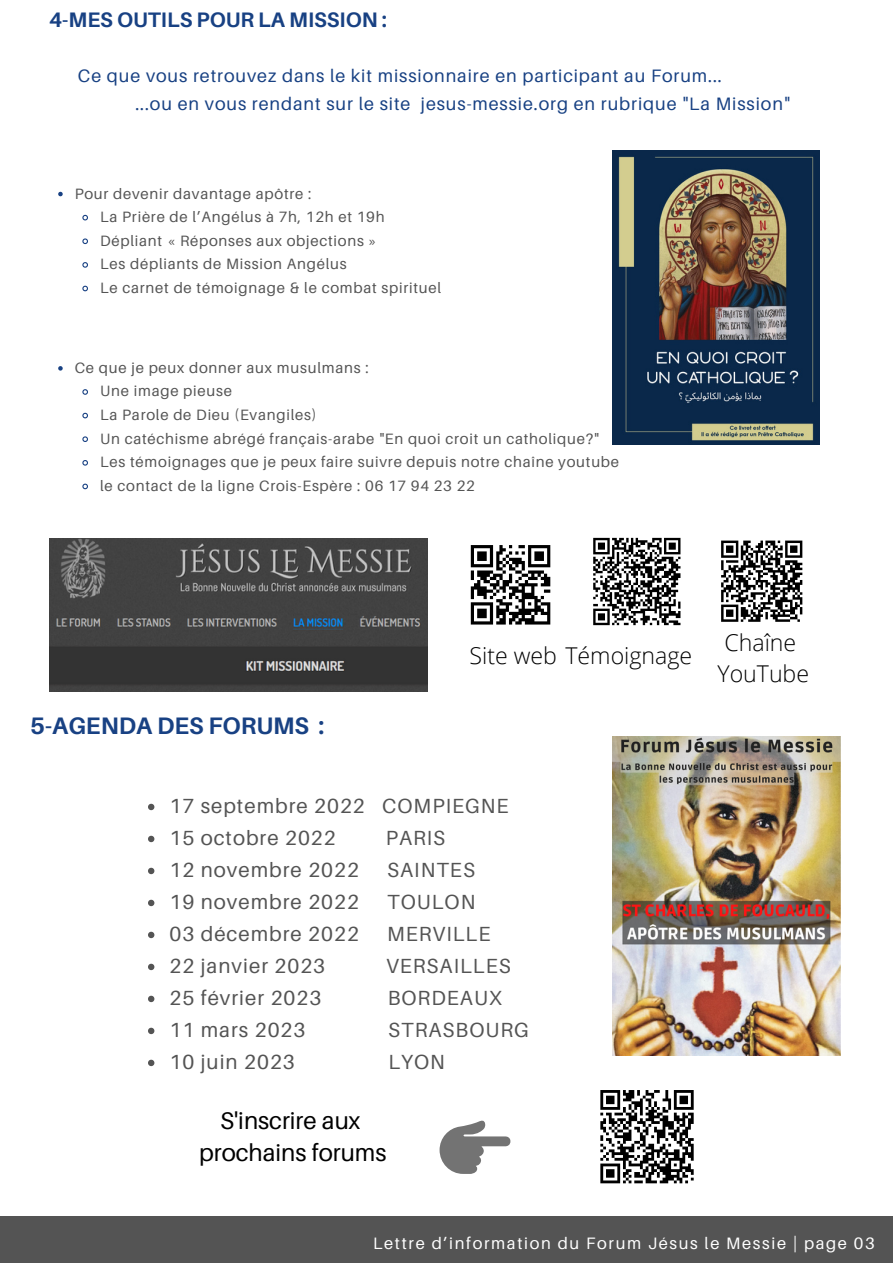
<style>
.page{position:relative;width:893px;height:1264px;background:#fff}
.page>*{position:absolute;margin:0;border:0;box-sizing:border-box;transform-origin:0 0}
.t1{font:24px/32.5px "Aileron";color:#000;text-align:center}
.t2{font:700 23.85px "Aileron";color:#184183}
.t3{font:300 23.1px/31.5px "Open Sans";color:#000}
.t4{font:700 21px "Aileron";color:#184183}
.t5{font:20.4px/32px "Aileron";letter-spacing:.05em;color:#545454}
.t6{font:18px/28px "Aileron";letter-spacing:.05em;color:#184183}
.t7{font:16.5px "Aileron";letter-spacing:.1em;color:#fff}
.t8{font:15px/23.5px "Aileron";letter-spacing:.05em;color:#545454}
</style>
<div class="page">
<img style="left:49px;top:538px;width:378px;height:153px">
<div style="left:0;top:1216px;width:892px;height:46px;background:#545454"></div>
<img style="left:612px;top:151px;width:207px;height:293px">
<svg style="left:148px;top:803px;width:6px;height:7px"></svg>
<svg style="left:148px;top:835px;width:6px;height:7px"></svg>
<svg style="left:148px;top:867px;width:6px;height:7px"></svg>
<svg style="left:148px;top:899px;width:6px;height:7px"></svg>
<svg style="left:148px;top:931px;width:6px;height:7px"></svg>
<svg style="left:148px;top:963px;width:6px;height:7px"></svg>
<svg style="left:148px;top:995px;width:6px;height:7px"></svg>
<svg style="left:148px;top:1027px;width:6px;height:7px"></svg>
<svg style="left:148px;top:1059px;width:6px;height:7px"></svg>
<svg style="left:439px;top:1120px;width:71px;height:53px"></svg>
<svg style="left:600px;top:1090px;width:94px;height:94px"></svg>
<img style="left:612px;top:736px;width:228px;height:319px">
<svg style="left:58px;top:192px;width:5px;height:4px"></svg>
<svg style="left:82px;top:214px;width:6px;height:7px"></svg>
<svg style="left:82px;top:238px;width:6px;height:7px"></svg>
<svg style="left:82px;top:262px;width:6px;height:6px"></svg>
<svg style="left:82px;top:285px;width:6px;height:7px"></svg>
<svg style="left:58px;top:366px;width:5px;height:4px"></svg>
<svg style="left:82px;top:389px;width:6px;height:6px"></svg>
<svg style="left:82px;top:412px;width:6px;height:7px"></svg>
<svg style="left:82px;top:436px;width:6px;height:6px"></svg>
<svg style="left:82px;top:460px;width:6px;height:6px"></svg>
<svg style="left:82px;top:483px;width:6px;height:7px"></svg>
<svg style="left:471px;top:545px;width:79px;height:79px"></svg>
<hr style="left:525px;top:621px;width:25px;height:3px;background:#000">
<svg style="left:593px;top:537px;width:88px;height:89px"></svg>
<svg style="left:721px;top:540px;width:82px;height:82px"></svg>
<h3 class="t4" style="left:49px;top:7px;width:339px">4-MES OUTILS POUR LA MISSION :</h3>
<p class="t6" style="left:135px;top:61px;width:656px;text-indent:-57px">Ce que vous retrouvez dans le kit missionnaire en participant au Forum...<br>...ou en vous rendant sur le site jesus-messie.org en rubrique "La Mission"</p>
<p class="t8" style="left:100px;top:181px;width:342px;text-indent:-25px">Pour devenir davantage apôtre :<br>La Prière de l’Angélus à 7h, 12h et 19h Dépliant « Réponses aux objections »<br>Les dépliants de Mission Angélus<br>Le carnet de témoignage &amp; le combat spirituel</p>
<p class="t8" style="left:100px;top:355px;width:520px;text-indent:-25px">Ce que je peux donner aux musulmans :<br>Une image pieuse<br>La Parole de Dieu (Evangiles)<br>Un catéchisme abrégé français-arabe "En quoi croit un catholique?" Les témoignages que je peux faire suivre depuis notre chaîne youtube le contact de la ligne Crois-Espère : 06 17 94 23 22</p>
<h2 class="t2" style="left:30px;top:710px;width:295px">5-AGENDA DES FORUMS :</h2>
<h3 class="t3" style="left:469px;top:639px;width:224px">Site web Témoignage</h3>
<h3 class="t5" style="left:169px;top:789px;width:340px">17 septembre 2022 COMPIEGNE<br>15 octobre 2022</h3>
<h3 class="t5" style="left:385px;top:821px;width:61px">PARIS</h3>
<h3 class="t5" style="left:169px;top:853px;width:191px">12 novembre 2022</h3>
<h3 class="t5" style="left:387px;top:853px;width:89px">SAINTES</h3>
<h3 class="t5" style="left:169px;top:885px;width:191px">19 novembre 2022</h3>
<h3 class="t5" style="left:387px;top:885px;width:90px">TOULON</h3>
<h3 class="t5" style="left:169px;top:917px;width:191px">03 décembre 2022</h3>
<h3 class="t5" style="left:387px;top:917px;width:105px">MERVILLE</h3>
<h3 class="t5" style="left:169px;top:949px;width:157px">22 janvier 2023</h3>
<h3 class="t5" style="left:386px;top:949px;width:126px">VERSAILLES</h3>
<h3 class="t5" style="left:169px;top:981px;width:153px">25 février 2023</h3>
<h3 class="t5" style="left:387px;top:981px;width:116px">BORDEAUX</h3>
<h3 class="t5" style="left:169px;top:1013px;width:137px">11 mars 2023</h3>
<h3 class="t5" style="left:388px;top:1013px;width:142px">STRASBOURG</h3>
<h3 class="t5" style="left:169px;top:1045px;width:127px">10 juin 2023</h3>
<h3 class="t5" style="left:388px;top:1045px;width:58px">LYON</h3>
<h1 class="t1" style="left:199px;top:1103px;width:189px">S'inscrire aux prochains forums</h1>
<h3 class="t3" style="left:717px;top:626px;width:93px">Chaîne<br>YouTube</h3>
<p class="t7" style="left:356px;top:1227px;width:503px">Lettre d’information du Forum Jésus le Messie | page 05</p>
<p class="t7" style="left:373px;top:1232px;width:503px">Lettre d’information du Forum Jésus le Messie | page 03</p>
</div>
